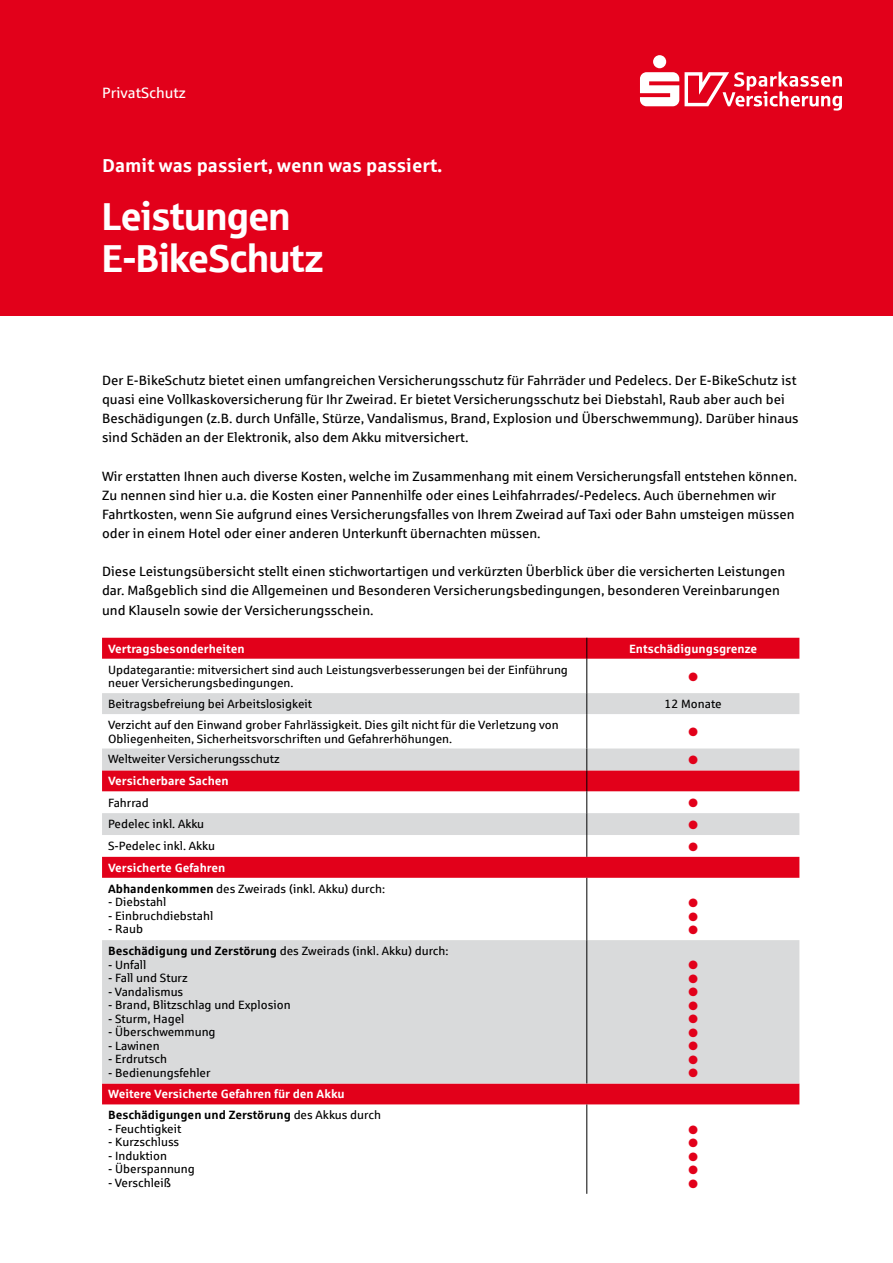
<style>
.page{position:relative;width:893px;height:1263px;background:#fff}
.page>*{position:absolute;margin:0;border:0;box-sizing:border-box;transform-origin:0 0}
.t1{font:39px/42px "Sparkasse Head";color:#fff}
.t2{font:700 18.75px "Sparkasse Rg";color:#fff}
.t3{font:15px "Sparkasse Rg";color:#fff}
.t4{font:13.5px/19.2px "Sparkasse Rg";color:#000}
.t5{font:12px/13.5px "Sparkasse Rg";color:#000}
.t6{font:700 12px/21px "Sparkasse Rg";color:#fff}
.t7{font:500 12px/13.5px "ITC Zapf Dingbats";color:#e2001a;text-align:justify}
.s1{font-weight:700;color:#fff}
.s2{font-weight:700}
.s3{color:#000}
.s4{font-weight:400;color:#000}
</style>
<div class="page">
<svg style="left:102px;top:638px;width:697px;height:466px;fill:#e2001a"></svg>
<svg style="left:102px;top:693px;width:697px;height:390px;fill:#d9dadb"></svg>
<svg style="left:586px;top:638px;width:1px;height:21px"></svg>
<hr style="left:586px;top:659px;width:1px;height:34px;background:#000">
<svg style="left:586px;top:693px;width:1px;height:21px"></svg>
<hr style="left:586px;top:714px;width:1px;height:34px;background:#000">
<svg style="left:586px;top:748px;width:1px;height:109px"></svg>
<hr style="left:586px;top:878px;width:1px;height:62px;background:#000">
<hr style="left:586px;top:940px;width:1px;height:143px;background:#000">
<hr style="left:586px;top:1104px;width:1px;height:90px;background:#000">
<div style="left:0;top:0;width:893px;height:316px;background:#e2001a"></div>
<svg style="left:685px;top:72px;width:157px;height:39px"></svg>
<div style="left:653px;top:55px;width:13px;height:13px;background:#fff;border-radius:50%"></div>
<svg style="left:640px;top:72px;width:39px;height:34px"></svg>
<p class="t3" style="left:102px;top:83px;width:86px">PrivatSchutz</p>
<h2 class="t2" style="left:102px;top:154px;width:342px">Damit was passiert, wenn was passiert.</h2>
<h1 class="t1" style="left:102px;top:193px;width:223px">Leistungen<br>E-BikeSchutz</h1>
<p class="t4" style="left:102px;top:370px;width:698px">Der E-BikeSchutz bietet einen umfangreichen Versicherungsschutz für Fahrräder und Pedelecs. Der E-BikeSchutz ist quasi eine Vollkaskoversicherung für Ihr Zweirad. Er bietet Versicherungsschutz bei Diebstahl, Raub aber auch bei Beschädigungen (z.B. durch Unfälle, Stürze, Vandalismus, Brand, Explosion und Überschwemmung). Darüber hinaus sind Schäden an der Elektronik, also dem Akku mitversichert.</p>
<p class="t4" style="left:102px;top:466px;width:697px">Wir erstatten Ihnen auch diverse Kosten, welche im Zusammenhang mit einem Versicherungsfall entstehen können.<br>Zu nennen sind hier u.a. die Kosten einer Pannenhilfe oder eines Leihfahrrades/-Pedelecs. Auch übernehmen wir Fahrtkosten, wenn Sie aufgrund eines Versicherungsfalles von Ihrem Zweirad auf Taxi oder Bahn umsteigen müssen oder in einem Hotel oder einer anderen Unterkunft übernachten müssen.</p>
<p class="t4" style="left:102px;top:562px;width:685px">Diese Leistungsübersicht stellt einen stichwortartigen und verkürzten Überblick über die versicherten Leistungen dar. Maßgeblich sind die Allgemeinen und Besonderen Versicherungsbedingungen, besonderen Vereinbarungen und Klauseln sowie der Versicherungsschein.</p>
<p class="t6" style="left:108px;top:637px;width:138px">Vertragsbesonderheiten</p>
<p class="t6" style="left:629px;top:637px;width:130px">Entschädigungsgrenze</p>
<p class="t5" style="left:108px;top:662px;width:461px">Updategarantie: mitversichert sind auch Leistungsverbesserungen bei der Einführung neuer Versicherungsbedingungen.</p>
<p class="t7" style="left:688px;top:670px;width:11px">●</p>
<p class="t5" style="left:108px;top:697px;width:206px">Beitragsbefreiung bei Arbeitslosigkeit</p>
<p class="t5" style="left:665px;top:697px;width:59px">12 Monate</p>
<p class="t5" style="left:108px;top:718px;width:452px">Verzicht auf den Einwand grober Fahrlässigkeit. Dies gilt nicht für die Verletzung von<br>Obliegenheiten, Sicherheitsvorschriften und Gefahrerhöhungen.</p>
<p class="t7" style="left:688px;top:725px;width:11px">●</p>
<p class="t5" style="left:108px;top:752px;width:173px">Weltweiter Versicherungsschutz</p>
<p class="t7" style="left:688px;top:753px;width:11px">●</p>
<p class="t6" style="left:108px;top:770px;width:122px">Versicherbare Sachen</p>
<p class="t5" style="left:108px;top:795px;width:42px">Fahrrad</p>
<p class="t7" style="left:688px;top:796px;width:11px">●</p>
<p class="t5" style="left:108px;top:817px;width:98px">Pedelec inkl. Akku</p>
<p class="t7" style="left:688px;top:818px;width:11px">●</p>
<p class="t5" style="left:108px;top:839px;width:109px">S-Pedelec inkl. Akku</p>
<p class="t7" style="left:688px;top:840px;width:11px">●</p>
<p class="t5" style="left:108px;top:857px;width:279px;line-height:21px"><span class="s1">Versicherte Gefahren<br></span><span class="s2">Abhandenkommen</span> des Zweirads (inkl. Akku) durch:</p>
<p class="t5" style="left:108px;top:895px;width:60px">- Diebstahl</p>
<p class="t5" style="left:108px;top:908px;width:107px">- Einbruchdiebstahl</p>
<p class="t5" style="left:108px;top:922px;width:36px">- Raub</p>
<p class="t7" style="left:688px;top:896px;width:11px">● ● ●</p>
<p class="t5" style="left:108px;top:944px;width:342px"><span class="s2">Beschädigung und Zerstörung</span> des Zweirads (inkl. Akku) durch:</p>
<p class="t5" style="left:108px;top:957px;width:40px">- Unfall</p>
<p class="t5" style="left:108px;top:971px;width:81px">- Fall und Sturz</p>
<p class="t5" style="left:108px;top:984px;width:77px">- Vandalismus</p>
<p class="t5" style="left:108px;top:998px;width:184px">- Brand, Blitzschlag und Explosion</p>
<p class="t5" style="left:108px;top:1011px;width:78px">- Sturm, Hagel</p>
<p class="t5" style="left:108px;top:1025px;width:109px">- Überschwemmung</p>
<p class="t5" style="left:108px;top:1038px;width:53px">- Lawinen</p>
<p class="t5" style="left:108px;top:1052px;width:61px">- Erdrutsch</p>
<p class="t5" style="left:108px;top:1065px;width:104px">- Bedienungsfehler</p>
<p class="t6" style="left:108px;top:1083px;width:274px">Weitere Versicherte Gefahren für den Akku<br><span class="s3">Beschädigungen und Zerstörung</span> <span class="s4">des Akkus durch</span></p>
<p class="t5" style="left:108px;top:1121px;width:75px">- Feuchtigkeit</p>
<p class="t5" style="left:108px;top:1135px;width:73px">- Kurzschluss</p>
<p class="t5" style="left:108px;top:1148px;width:60px">- Induktion</p>
<p class="t5" style="left:108px;top:1162px;width:88px">- Überspannung</p>
<p class="t5" style="left:108px;top:1175px;width:64px">- Verschleiß</p>
<p class="t7" style="left:688px;top:959px;width:11px">● ● ● ● ● ● ● ● ●</p>
<p class="t7" style="left:688px;top:1123px;width:11px">● ● ● ● ●</p>
</div>
